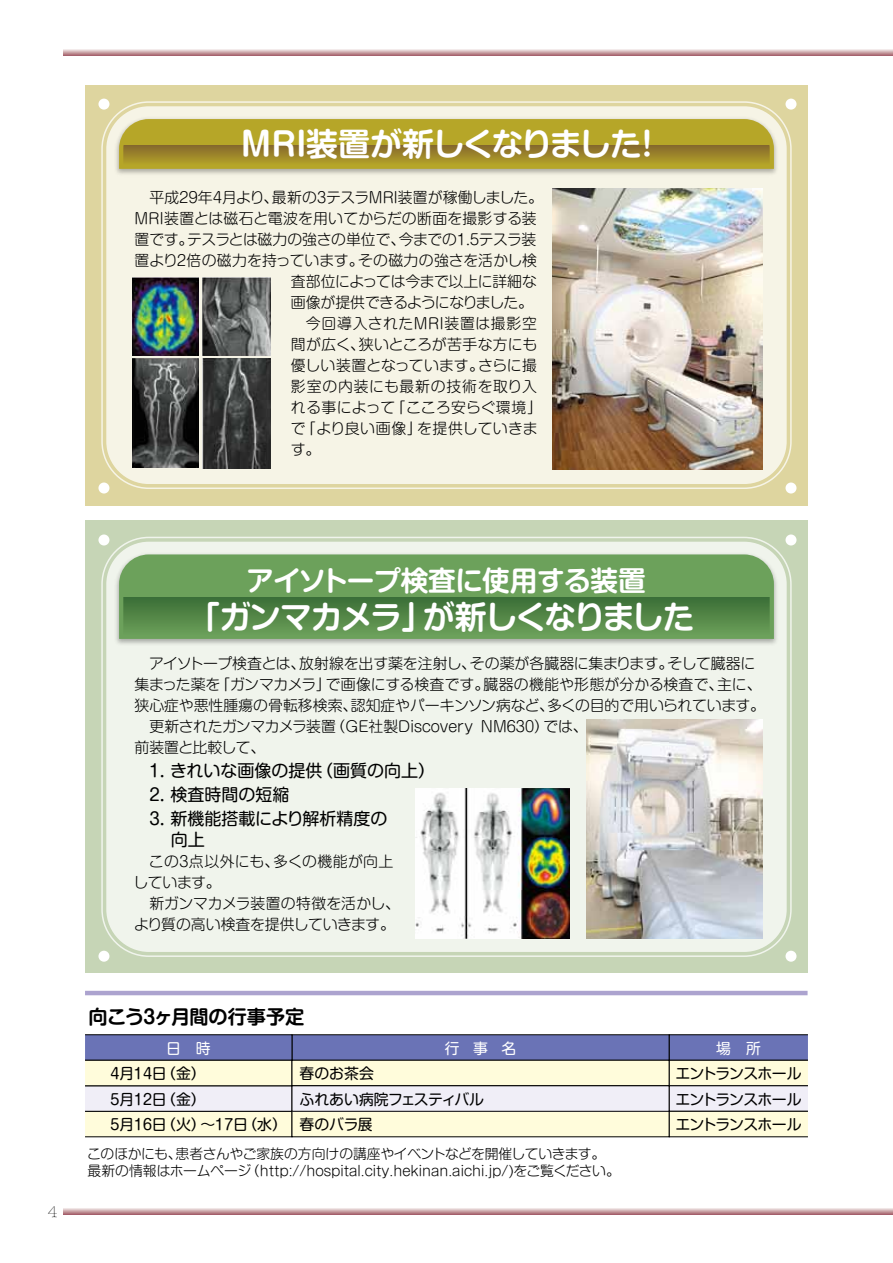
<style>
.page{position:relative;width:893px;height:1263px;background:#fff}
.page>*{position:absolute;margin:0;border:0;box-sizing:border-box;transform-origin:0 0}
.t1{font:700 31.95px "Shin M Go Pro De";letter-spacing:-.065em;color:#fff}
.t2{font:700 31.95px "Shin M Go Pro De";letter-spacing:-.085em;color:#fff}
.t3{font:700 27.6px "Shin M Go Pro De";letter-spacing:-.03em;color:#fff}
.t4{font:700 19.2px "Shin M Go Pro De";letter-spacing:-.03em;color:#000}
.t5{font:16.95px/24px "Shin M Go Pro";color:#000}
.t6{font:300 15.9px "American Typewriter";color:#000}
.t7{font:300 14.85px/21px "Shin M Go Pro";color:#000}
.t8{font:14.85px "Shin M Go Pro";letter-spacing:-.055em;color:#000}
.t9{font:300 14.85px "Shin M Go Pro";letter-spacing:-.035em;color:#000}
.t10{font:300 14.85px "Shin M Go Pro";letter-spacing:-.03em;color:#000}
.t11{font:14.85px "Shin M Go Pro";letter-spacing:-.205em;color:#000}
.t12{font:300 14.85px "Shin M Go Pro";letter-spacing:-.025em;color:#000}
.t13{font:300 14.85px "Shin M Go Pro";letter-spacing:-.055em;color:#000}
.t14{font:300 14.85px "Shin M Go Pro";letter-spacing:.02em;color:#000}
.t15{font:14.85px/25.5px "Shin M Go Pro";letter-spacing:-.115em;color:#000}
.t16{font:300 14.85px "Shin M Go Pro";letter-spacing:.045em;color:#000}
.t17{font:300 14.85px "Shin M Go Pro";letter-spacing:.055em;color:#000}
.t18{font:14.85px "Shin M Go Pro";letter-spacing:-.025em;color:#000}
.t19{font:14.85px "Shin M Go Pro";color:#fff}
.t20{font:300 14.85px "Shin M Go Pro";letter-spacing:-.04em;color:#000}
.t21{font:300 13.8px/16.6px "Shin M Go Pro";color:#000}
</style>
<div class="page">
<svg style="left:64px;top:1208px;width:829px;height:6px"></svg>
<svg style="left:64px;top:49px;width:829px;height:6px"></svg>
<div style="left:85px;top:85px;width:723px;height:420px;background:#ded59f"></div>
<div style="left:101px;top:101px;width:691px;height:388px;border:2px solid #fff;border-radius:47px"></div>
<div style="left:106px;top:106px;width:681px;height:378px;background:#f6f4e6;border-radius:43px"></div>
<div style="left:85px;top:520px;width:723px;height:453px;background:#c6d5b6"></div>
<div style="left:101px;top:537px;width:691px;height:420px;border:2px solid #fff;border-radius:47px"></div>
<div style="left:106px;top:542px;width:681px;height:410px;background:#f0f4ec;border-radius:43px"></div>
<div style="left:785px;top:99px;width:11px;height:11px;background:#fff;border-radius:50%"></div>
<div style="left:98px;top:99px;width:11px;height:11px;background:#fff;border-radius:50%"></div>
<div style="left:785px;top:482px;width:11px;height:11px;background:#fff;border-radius:50%"></div>
<div style="left:98px;top:482px;width:11px;height:11px;background:#fff;border-radius:50%"></div>
<div style="left:785px;top:534px;width:11px;height:11px;background:#fff;border-radius:50%"></div>
<div style="left:98px;top:534px;width:11px;height:11px;background:#fff;border-radius:50%"></div>
<div style="left:785px;top:951px;width:11px;height:11px;background:#fff;border-radius:50%"></div>
<div style="left:98px;top:951px;width:11px;height:11px;background:#fff;border-radius:50%"></div>
<img style="left:586px;top:720px;width:177px;height:219px">
<img style="left:552px;top:189px;width:210px;height:281px">
<img style="left:415px;top:788px;width:155px;height:151px">
<img style="left:132px;top:278px;width:67px;height:77px">
<img style="left:202px;top:278px;width:68px;height:77px">
<img style="left:132px;top:358px;width:67px;height:110px">
<img style="left:203px;top:358px;width:67px;height:110px">
<div style="left:85px;top:1111px;width:207px;height:26px;background:#fffcdb"></div>
<div style="left:292px;top:1035px;width:377px;height:25px;background:#6a73b6"></div>
<div style="left:85px;top:1034px;width:207px;height:27px;background:#6a73b6;border:1px solid #000"></div>
<div style="left:85px;top:1085px;width:207px;height:27px;background:#f0eef7;border:1px solid #000"></div>
<div style="left:85px;top:1060px;width:207px;height:26px;background:#fffcdb;border:1px solid #000"></div>
<div style="left:292px;top:1060px;width:377px;height:26px;background:#fffcdb"></div>
<div style="left:292px;top:1060px;width:378px;height:26px;border:1px solid #000"></div>
<div style="left:292px;top:1111px;width:377px;height:26px;background:#fffcdb"></div>
<div style="left:292px;top:1086px;width:377px;height:25px;background:#f0eef7"></div>
<div style="left:292px;top:1085px;width:378px;height:27px;border:1px solid #000"></div>
<div style="left:669px;top:1034px;width:139px;height:27px;background:#6a73b6"></div>
<div style="left:669px;top:1060px;width:139px;height:26px;background:#fffcdb;border:1px solid #000"></div>
<div style="left:669px;top:1085px;width:139px;height:27px;background:#f0eef7;border:1px solid #000"></div>
<div style="left:669px;top:1111px;width:139px;height:26px;background:#fffcdb;border:1px solid #000"></div>
<img style="left:113px;top:115px;width:667px;height:59px">
<svg style="left:119px;top:119px;width:655px;height:50px"></svg>
<img style="left:113px;top:550px;width:667px;height:94px">
<svg style="left:119px;top:554px;width:655px;height:85px;fill:#6ca15b"></svg>
<svg style="left:123px;top:559px;width:647px;height:76px"></svg>
<hr style="left:85px;top:991px;width:723px;height:4px;background:#aca3cf">
<h1 class="t2" style="left:240px;top:118px;width:424px">ＭＲＩ装置が新しくなりました！</h1>
<p class="t9" style="left:149px;top:186px;width:395px">平成２９年４月より、最新の3テスラMRI装置が稼働しました。</p>
<p class="t7" style="left:134px;top:206px;width:404px">MRI装置とは磁石と電波を用いてからだの断面を撮影する装</p>
<p class="t10" style="left:134px;top:228px;width:403px">置です。テスラとは磁力の強さの単位で、今までの１．５テスラ装</p>
<p class="t7" style="left:134px;top:248px;width:404px">置より２倍の磁力を持っています。その磁力の強さを活かし検</p>
<p class="t12" style="left:291px;top:270px;width:248px">査部位によっては今まで以上に詳細な</p>
<p class="t13" style="left:291px;top:291px;width:243px">画像が提供できるようになりました。</p>
<p class="t16" style="left:306px;top:312px;width:232px">今回導入されたMRI装置は撮影空</p>
<p class="t7" style="left:291px;top:332px;width:248px">間が広く、狭いところが苦手な方にも</p>
<p class="t7" style="left:291px;top:353px;width:247px">優しい装置となっています。さらに撮</p>
<p class="t17" style="left:291px;top:375px;width:247px">影室の内装にも最新の技術を取り入</p>
<p class="t7" style="left:291px;top:395px;width:253px">れる事によって「こころ安らぐ環境」</p>
<p class="t14" style="left:291px;top:417px;width:248px">で「より良い画像」を提供していきま</p>
<p class="t7" style="left:291px;top:437px;width:31px">す。</p>
<p class="t6" style="left:48px;top:1200px;width:11px">4</p>
<h2 class="t3" style="left:247px;top:558px;width:401px">アイソトープ検査に使用する装置</h2>
<h1 class="t1" style="left:188px;top:591px;width:508px">「ガンマカメラ」が新しくなりました</h1>
<p class="t7" style="left:149px;top:651px;width:608px">アイソトープ検査とは、放射線を出す薬を注射し、その薬が各臓器に集まります。そして臓器に</p>
<p class="t7" style="left:134px;top:672px;width:629px">集まった薬を「ガンマカメラ」で画像にする検査です。臓器の機能や形態が分かる検査で、主に、</p>
<p class="t7" style="left:134px;top:693px;width:632px">狭心症や悪性腫瘍の骨転移検索、認知症やパーキンソン病など、多くの目的で用いられています。</p>
<p class="t7" style="left:149px;top:714px;width:440px">更新されたガンマカメラ装置（GE社製Discovery NM630）では、</p>
<p class="t20" style="left:134px;top:735px;width:132px">前装置と比較して、</p>
<p class="t5" style="left:146px;top:757px;width:291px">１．きれいな画像の提供（画質の向上）<br>２．検査時間の短縮<br>３．新機能搭載により解析精度の</p>
<p class="t5" style="left:171px;top:825px;width:36px">向上</p>
<p class="t7" style="left:134px;top:849px;width:261px;text-indent:15px">この３点以外にも、多くの機能が向上しています。</p>
<p class="t7" style="left:134px;top:891px;width:267px;text-indent:15px">新ガンマカメラ装置の特徴を活かし、より質の高い検査を提供していきます。</p>
<p class="t4" style="left:88px;top:1001px;width:217px">向こう３ヶ月間の行事予定</p>
<p class="t19" style="left:166px;top:1036px;width:46px">日　時</p>
<p class="t19" style="left:445px;top:1036px;width:73px">行事名</p>
<p class="t8" style="left:299px;top:1062px;width:76px">春のお茶会</p>
<p class="t19" style="left:716px;top:1036px;width:46px">場　所</p>
<p class="t8" style="left:675px;top:1062px;width:128px">エントランスホール</p>
<p class="t15" style="left:108px;top:1059px;width:100px">4月14日（金）<br>５月１２日（金）</p>
<p class="t18" style="left:299px;top:1087px;width:186px">ふれあい病院フェスティバル</p>
<p class="t8" style="left:675px;top:1087px;width:128px">エントランスホール</p>
<p class="t11" style="left:108px;top:1113px;width:267px">５月１６日（火）～１７日（水） 春のバラ展</p>
<p class="t8" style="left:675px;top:1113px;width:128px">エントランスホール</p>
<p class="t21" style="left:87px;top:1144px;width:534px">このほかにも、患者さんやご家族の方向けの講座やイベントなどを開催していきます。最新の情報はホームページ（http://hospital.city.hekinan.aichi.jp/)をご覧ください。</p>
</div>
